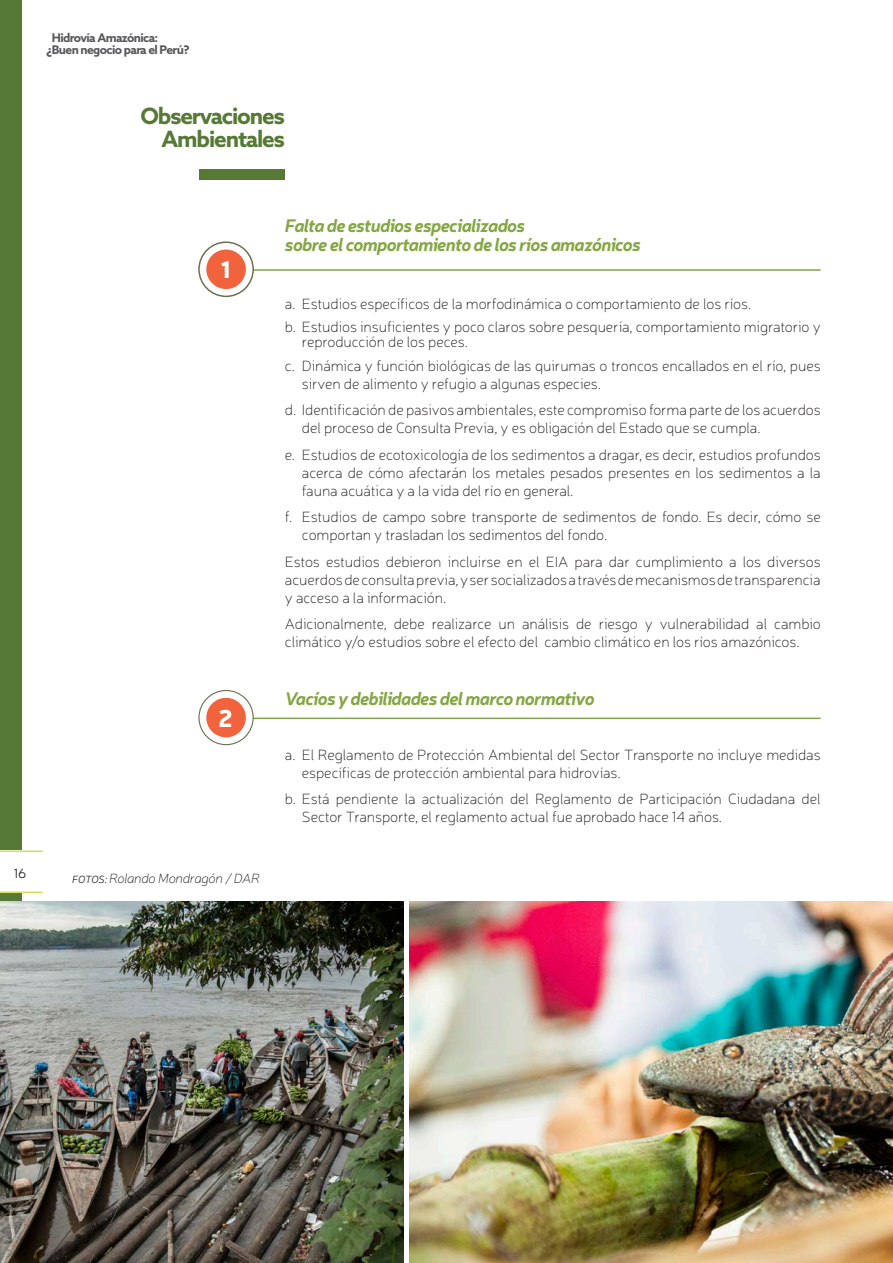
<style>
.page{position:relative;width:893px;height:1263px;background:#fff}
.page>*{position:absolute;margin:0;border:0;box-sizing:border-box;transform-origin:0 0}
.t1{font:900 24px "Neris";color:#fff}
.t2{font:700 22.5px/22.5px "Azo Sans";letter-spacing:-.05em;color:#567a36;text-align:right}
.t3{font:italic 700 18px/19.5px "Neris";letter-spacing:-.04em;color:#84a643}
.t4{font:100 15px/18px "Neris";letter-spacing:-.005em;color:#231f20}
.t5{font:italic 100 13.5px "Neris";letter-spacing:-.02em;color:#231f20}
.t6{font:300 13.5px "Neris";color:#231f20}
.t7{font:700 12px "Azo Sans";letter-spacing:-.05em;color:#57585a}
.s1{font-weight:300;font-size:10.5px}
</style>
<div class="page">
<div style="left:0;top:0;width:21px;height:1263px;background:#567a36"></div>
<img style="left:410px;top:901px;width:483px;height:362px">
<img style="left:0;top:901px;width:404px;height:362px">
<div style="left:0;top:850px;width:43px;height:43px;background:#fff"></div>
<hr style="left:0;top:850px;width:43px;height:2px;background:#cfde55">
<hr style="left:0;top:891px;width:43px;height:2px;background:#cfde55">
<hr style="left:253px;top:269px;width:568px;height:2px;background:#84a643">
<div style="left:206px;top:249px;width:40px;height:40px;background:#f1633d;border-radius:50%"></div>
<div style="left:198px;top:241px;width:56px;height:56px;border:2px solid #6f6e51;border-radius:50%"></div>
<div style="left:200px;top:169px;width:85px;height:11px;background:#567a36"></div>
<hr style="left:253px;top:717px;width:568px;height:2px;background:#84a643">
<div style="left:206px;top:698px;width:40px;height:39px;background:#f1633d;border-radius:50%"></div>
<div style="left:198px;top:690px;width:56px;height:55px;border:1px solid #6f6e51;border-radius:50%"></div>
<p class="t7" style="left:52px;top:30px;width:108px">Hidrovía Amazónica:</p>
<p class="t7" style="left:46px;top:41px;width:145px">¿Buen negocio para el Perú?</p>
<h2 class="t2" style="left:140px;top:104px;width:146px">Observaciones<br>Ambientales</h2>
<p class="t6" style="left:14px;top:865px;width:14px">16</p>
<h1 class="t1" style="left:221px;top:252px;width:11px">1</h1>
<h1 class="t1" style="left:218px;top:700px;width:16px">2</h1>
<p class="t5" style="left:72px;top:870px;width:189px"><span class="s1">FOTOS:</span> Rolando Mondragón / DAR</p>
<p class="t3" style="left:285px;top:215px;width:358px">Falta de estudios especializados<br>sobre el comportamiento de los ríos amazónicos</p>
<p class="t4" style="left:285px;top:291px;width:537px;line-height:23.5px">a. Estudios específicos de la morfodinámica o comportamiento de los ríos.<br>b. Estudios insuficientes y poco claros sobre pesquería, comportamiento migratorio y</p>
<p class="t4" style="left:285px;top:330px;width:537px;line-height:23.5px;text-indent:17px">reproducción de los peces.<br>c. Dinámica y función biológicas de las quirumas o troncos encallados en el río, pues</p>
<p class="t4" style="left:285px;top:370px;width:537px;line-height:26.5px;text-indent:17px">sirven de alimento y refugio a algunas especies.<br>d. Identificación de pasivos ambientales, este compromiso forma parte de los acuerdos</p>
<p class="t4" style="left:285px;top:414px;width:537px;line-height:26.5px;text-indent:17px">del proceso de Consulta Previa, y es obligación del Estado que se cumpla.<br>e. Estudios de ecotoxicología de los sedimentos a dragar, es decir, estudios profundos</p>
<p class="t4" style="left:302px;top:463px;width:520px">acerca de cómo afectarán los metales pesados presentes en los sedimentos a la fauna acuática y a la vida del río en general.</p>
<p class="t4" style="left:302px;top:508px;width:520px;text-indent:-17px">f. Estudios de campo sobre transporte de sedimentos de fondo. Es decir, cómo se comportan y trasladan los sedimentos del fondo.</p>
<p class="t4" style="left:285px;top:552px;width:537px;text-align:justify">Estos estudios debieron incluirse en el EIA para dar cumplimiento a los diversos acuerdos de consulta previa, y ser socializados a través de mecanismos de transparencia y acceso a la información.</p>
<p class="t4" style="left:285px;top:615px;width:537px">Adicionalmente, debe realizarce un análisis de riesgo y vulnerabilidad al cambio climático y/o estudios sobre el efecto del cambio climático en los ríos amazónicos.</p>
<p class="t3" style="left:285px;top:687px;width:311px">Vacíos y debilidades del marco normativo</p>
<p class="t4" style="left:302px;top:745px;width:520px;text-indent:-17px">a. El Reglamento de Protección Ambiental del Sector Transporte no incluye medidas específicas de protección ambiental para hidrovías.</p>
<p class="t4" style="left:302px;top:790px;width:520px;text-indent:-17px">b. Está pendiente la actualización del Reglamento de Participación Ciudadana del<br>Sector Transporte, el reglamento actual fue aprobado hace 14 años.</p>
</div>
